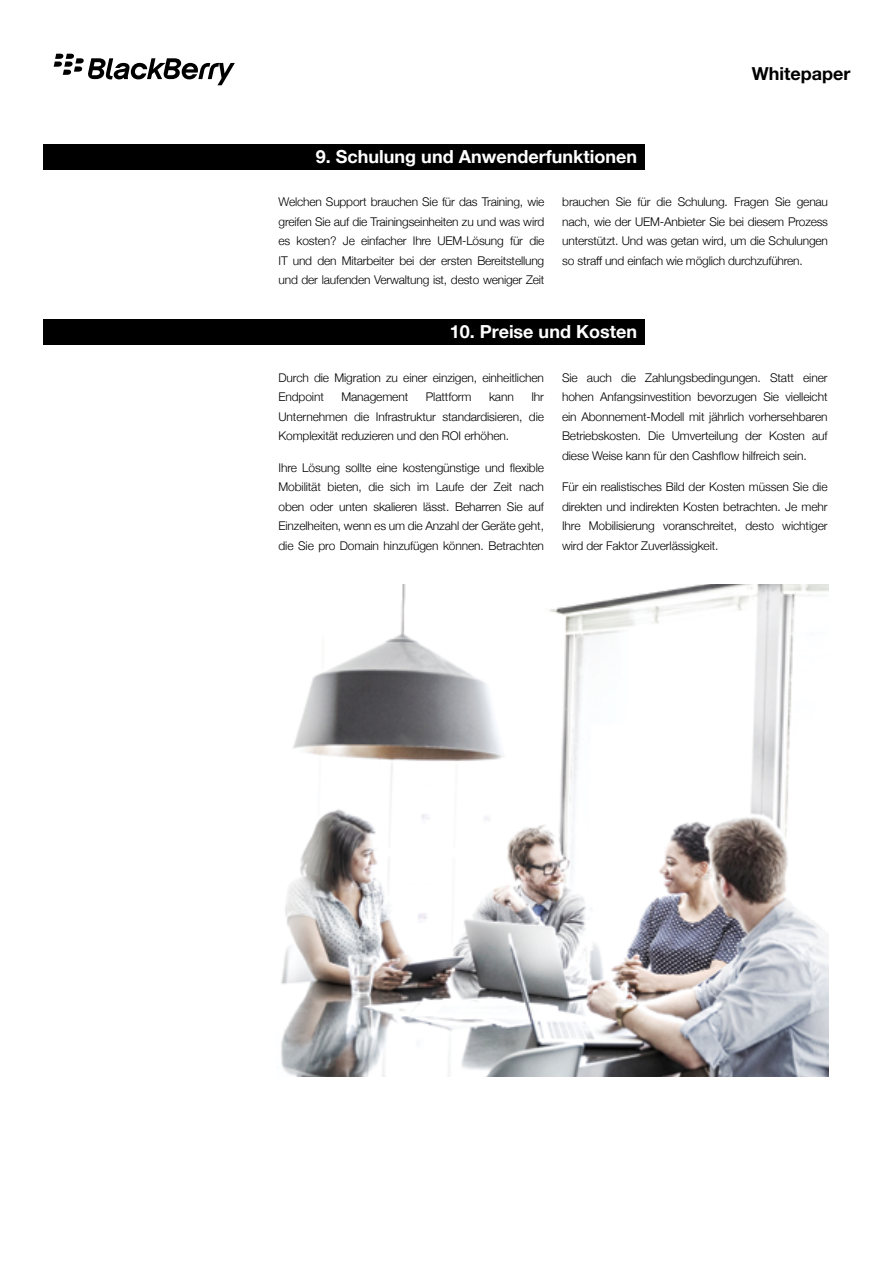
<style>
.page{position:relative;width:893px;height:1263px;background:#fff}
.page>*{position:absolute;margin:0;border:0;box-sizing:border-box;transform-origin:0 0}
.t1{font:700 18px "Helvetica Neue";color:#fff}
.t2{font:700 18px "Helvetica Neue LT Std";color:#000}
.Body_Copy{font:300 12px/19.5px "Helvetica Neue";letter-spacing:-.01em;color:#000;text-align:justify}
</style>
<div class="page">
<div style="left:43px;top:144px;width:601px;height:26px;background:#000"></div>
<div style="left:43px;top:319px;width:601px;height:26px;background:#000"></div>
<img style="left:281px;top:584px;width:547px;height:492px">
<svg style="left:54px;top:54px;width:181px;height:31px"></svg>
<p class="t1" style="left:316px;top:142px;width:323px">9. Schulung und Anwenderfunktionen</p>
<p class="t2" style="left:752px;top:62px;width:100px">Whitepaper</p>
<p class="Body_Copy" style="left:279px;top:191px;width:267px">Welchen Support brauchen Sie für das Training, wie greifen Sie auf die Trainingseinheiten zu und was wird es kosten? Je einfacher Ihre UEM-Lösung für die IT und den Mitarbeiter bei der ersten Bereitstellung und der laufenden Verwaltung ist, desto weniger Zeit</p>
<p class="Body_Copy" style="left:562px;top:191px;width:267px">brauchen Sie für die Schulung. Fragen Sie genau nach, wie der UEM-Anbieter Sie bei diesem Prozess unterstützt. Und was getan wird, um die Schulungen so straff und einfach wie möglich durchzuführen.</p>
<p class="t1" style="left:450px;top:318px;width:189px">10. Preise und Kosten</p>
<p class="Body_Copy" style="left:279px;top:367px;width:267px">Durch die Migration zu einer einzigen, einheitlichen<br>Endpoint</p>
<p class="Body_Copy" style="left:279px;top:386px;width:267px;text-indent:253px">Ihr Unternehmen die Infrastruktur standardisieren, die Komplexität reduzieren und den ROI erhöhen.</p>
<p class="Body_Copy" style="left:279px;top:457px;width:267px">Ihre Lösung sollte eine kostengünstige und flexible Mobilität bieten, die sich im Laufe der Zeit nach oben oder unten skalieren lässt. Beharren Sie auf Einzelheiten, wenn es um die Anzahl der Geräte geht, die Sie pro Domain hinzufügen können. Betrachten</p>
<p class="Body_Copy" style="left:341px;top:386px;width:68px">Management</p>
<p class="Body_Copy" style="left:426px;top:386px;width:47px">Plattform</p>
<p class="Body_Copy" style="left:489px;top:386px;width:26px">kann</p>
<p class="Body_Copy" style="left:562px;top:367px;width:267px">Sie auch die Zahlungsbedingungen. Statt einer hohen Anfangsinvestition bevorzugen Sie vielleicht ein Abonnement-Modell mit jährlich vorhersehbaren Betriebskosten. Die Umverteilung der Kosten auf diese Weise kann für den Cashflow hilfreich sein.</p>
<p class="Body_Copy" style="left:562px;top:476px;width:267px">Für ein realistisches Bild der Kosten müssen Sie die direkten und indirekten Kosten betrachten. Je mehr Ihre Mobilisierung voranschreitet, desto wichtiger wird der Faktor Zuverlässigkeit.</p>
</div>
